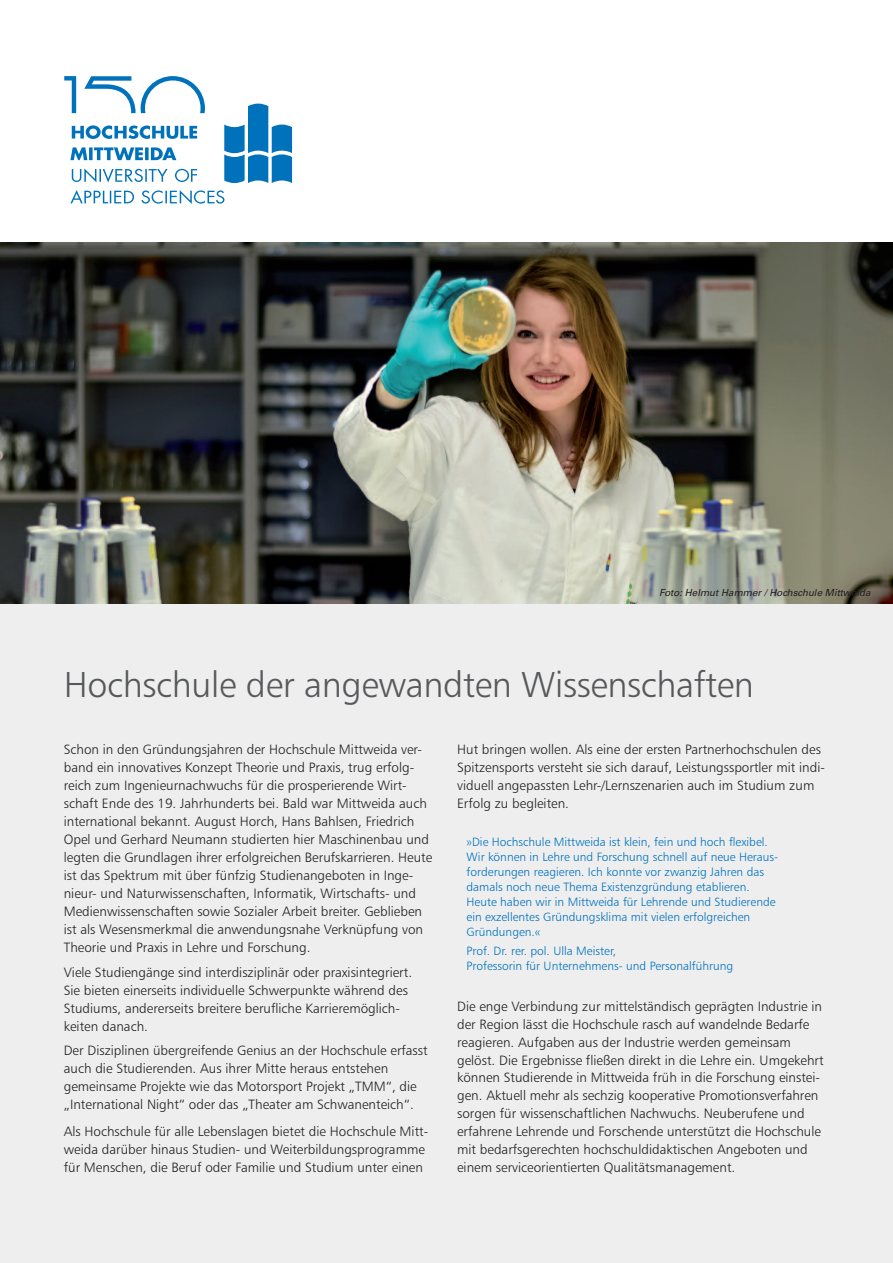
<style>
.page{position:relative;width:893px;height:1263px;background:#fff}
.page>*{position:absolute;margin:0;border:0;box-sizing:border-box;transform-origin:0 0}
.t1{font:36px "Humanist 777 BT Light B";letter-spacing:-.01em;color:#57585a}
.t2{font:13.5px/18px "Humanist 777 BT Light B";color:#231f20}
.t3{font:12px/15px "Humanist 777 BT Light B";color:#0072bc}
.t4{font:italic 9.75px "Univers LT";color:#231f20}
</style>
<div class="page">
<div style="left:0;top:555px;width:893px;height:708px;background:#eeeeef"></div>
<img style="left:0;top:242px;width:893px;height:362px">
<svg style="left:224px;top:104px;width:68px;height:79px"></svg>
<svg style="left:72px;top:125px;width:125px;height:14px"></svg>
<svg style="left:70px;top:147px;width:106px;height:13px"></svg>
<svg style="left:72px;top:169px;width:125px;height:14px"></svg>
<svg style="left:70px;top:190px;width:154px;height:14px"></svg>
<svg style="left:64px;top:76px;width:12px;height:37px"></svg>
<svg style="left:84px;top:76px;width:121px;height:37px"></svg>
<p class="t4" style="left:659px;top:589px;width:213px">Foto: Helmut Hammer / Hochschule Mittweida</p>
<h1 class="t1" style="left:64px;top:670px;width:692px">Hochschule der angewandten Wissenschaften</h1>
<p class="t2" style="left:64px;top:742px;width:370px">Schon in den Gründungsjahren der Hochschule Mittweida ver&shy;band ein innovatives Konzept Theorie und Praxis, trug erfolg&shy;reich zum Ingenieurnachwuchs für die prosperierende Wirt&shy;schaft Ende des 19. Jahrhunderts bei. Bald war Mittweida auch international bekannt. August Horch, Hans Bahlsen, Friedrich Opel und Gerhard Neumann studierten hier Maschinenbau und legten die Grundlagen ihrer erfolgreichen Berufskarrieren. Heute ist das Spektrum mit über fünfzig Studienangeboten in Inge&shy;nieur- und Naturwissenschaften, Informatik, Wirtschafts- und Medienwissenschaften sowie Sozialer Arbeit breiter. Geblieben ist als Wesensmerkmal die anwendungsnahe Verknüpfung von Theorie und Praxis in Lehre und Forschung.</p>
<p class="t2" style="left:64px;top:964px;width:350px">Viele Studiengänge sind interdisziplinär oder praxisintegriert.<br>Sie bieten einerseits individuelle Schwerpunkte während des Studiums, andererseits breitere berufliche Karrieremöglich&shy;keiten danach.</p>
<p class="t2" style="left:64px;top:1042px;width:365px">Der Disziplinen übergreifende Genius an der Hochschule erfasst auch die Studierenden. Aus ihrer Mitte heraus entstehen gemeinsame Projekte wie das Motorsport Projekt „TMM“, die „International Night“ oder das „Theater am Schwanenteich“.</p>
<p class="t2" style="left:64px;top:1123px;width:366px">Als Hochschule für alle Lebenslagen bietet die Hochschule Mitt&shy;weida darüber hinaus Studien- und Weiterbildungsprogramme für Menschen, die Beruf oder Familie und Studium unter einen</p>
<p class="t2" style="left:457px;top:742px;width:369px">Hut bringen wollen. Als eine der ersten Partnerhochschulen des Spitzensports versteht sie sich darauf, Leistungssportler mit indi&shy;viduell angepassten Lehr-/Lernszenarien auch im Studium zum Erfolg zu begleiten.</p>
<p class="t3" style="left:467px;top:835px;width:313px">»Die Hochschule Mittweida ist klein, fein und hoch flexibel.<br>Wir können in Lehre und Forschung schnell auf neue Heraus&shy;forderungen reagieren. Ich konnte vor zwanzig Jahren das damals noch neue Thema Existenzgründung etablieren.<br>Heute haben wir in Mittweida für Lehrende und Studierende ein exzellentes Gründungsklima mit vielen erfolgreichen Gründungen.«</p>
<p class="t3" style="left:467px;top:944px;width:268px">Prof. Dr. rer. pol. Ulla Meister,<br>Professorin für Unternehmens- und Personalführung</p>
<p class="t2" style="left:457px;top:998px;width:368px">Die enge Verbindung zur mittelständisch geprägten Industrie in der Region lässt die Hochschule rasch auf wandelnde Bedarfe reagieren. Aufgaben aus der Industrie werden gemeinsam gelöst. Die Ergebnisse fließen direkt in die Lehre ein. Umgekehrt können Studierende in Mittweida früh in die Forschung einstei&shy;gen. Aktuell mehr als sechzig kooperative Promotionsverfahren sorgen für wissenschaftlichen Nachwuchs. Neuberufene und erfahrene Lehrende und Forschende unterstützt die Hochschule mit bedarfsgerechten hochschuldidaktischen Angeboten und einem serviceorientierten Qualitätsmanagement.</p>
</div>
